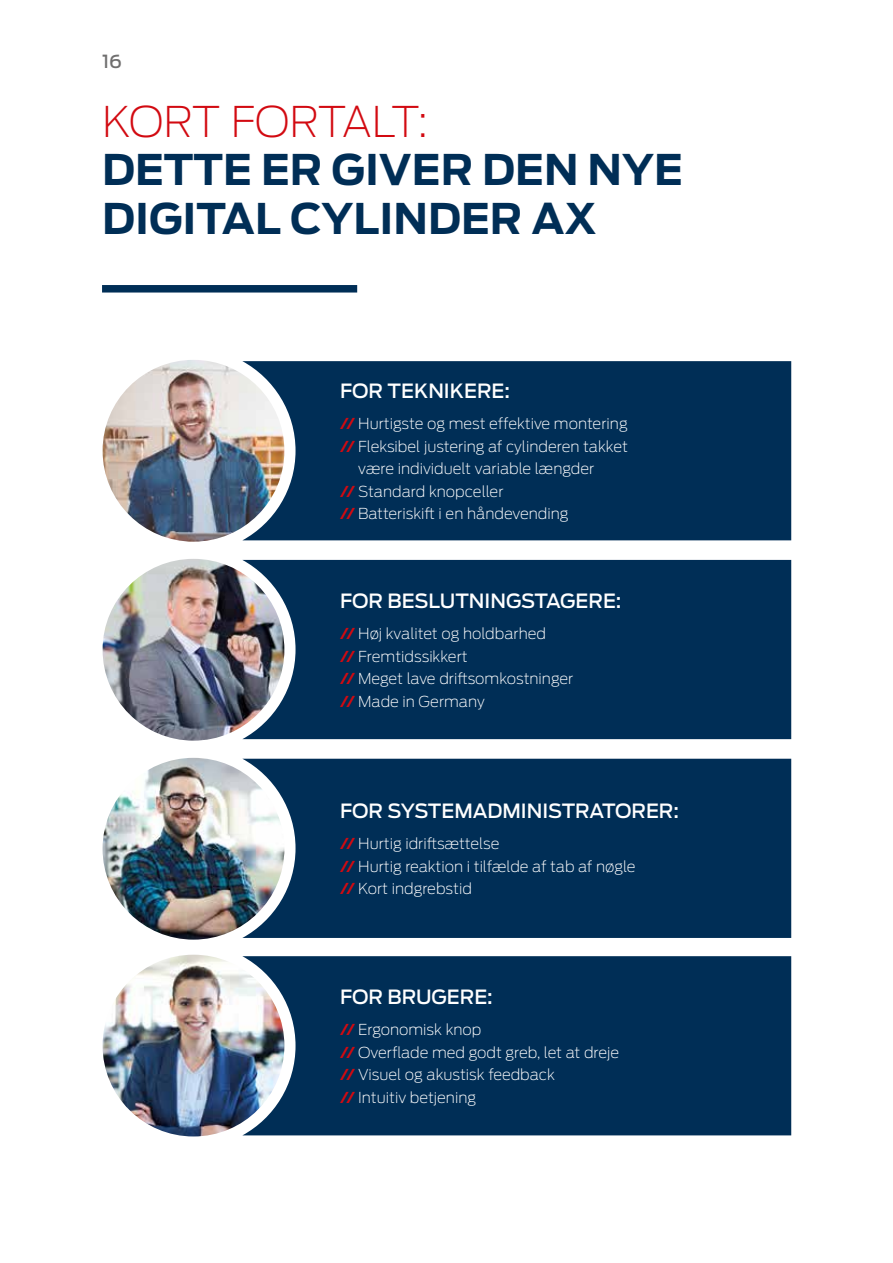
<style>
.page{position:relative;width:893px;height:1263px;background:#fff}
.page>*{position:absolute;margin:0;border:0;box-sizing:border-box;transform-origin:0 0}
.t1{font:700 42px/48.8px "Antenna";color:#002e56}
.t2{font:200 42px "Antenna";letter-spacing:-.03em;color:#d20a11}
.t3{font:500 19.5px "Antenna";color:#fff}
.t4{font:500 18px "Antenna";color:#706f6f}
.t5{font:200 15px/22.5px "Antenna";color:#fff}
.s1{font-weight:700;color:#d20a11}
</style>
<div class="page">
<hr style="left:892px;top:0;width:1px;height:1263px;background:#ededed">
<div style="left:242px;top:361px;width:549px;height:179px;background:#002e56"></div>
<div style="left:242px;top:560px;width:549px;height:179px;background:#002e56"></div>
<div style="left:242px;top:759px;width:549px;height:179px;background:#002e56"></div>
<div style="left:242px;top:956px;width:549px;height:179px;background:#002e56"></div>
<img style="left:103px;top:360px;width:181px;height:182px;border-radius:91px">
<img style="left:103px;top:559px;width:181px;height:182px;border-radius:91px">
<img style="left:103px;top:758px;width:181px;height:182px;border-radius:91px">
<img style="left:103px;top:955px;width:181px;height:181px;border-radius:91px">
<div style="left:102px;top:285px;width:255px;height:8px;background:#002e56"></div>
<p class="t4" style="left:102px;top:49px;width:21px">16</p>
<h1 class="t2" style="left:102px;top:94px;width:327px">KORT FORTALT:</h1>
<h1 class="t1" style="left:102px;top:146px;width:582px">DETTE ER GIVER DEN NYE<br>DIGITAL CYLINDER AX</h1>
<h2 class="t3" style="left:340px;top:378px;width:171px">FOR TEKNIKERE:</h2>
<p class="t5" style="left:340px;top:412px;width:289px"><span class="s1">//</span> Hurtigste og mest effektive montering</p>
<p class="t5" style="left:340px;top:434px;width:289px"><span class="s1">//</span> Fleksibel justering af cylinderen takket</p>
<p class="t5" style="left:358px;top:457px;width:238px">være individuelt variable længder</p>
<p class="t5" style="left:340px;top:479px;width:165px"><span class="s1">//</span> Standard knopceller</p>
<p class="t5" style="left:340px;top:502px;width:230px"><span class="s1">//</span> Batteriskift i en håndevending</p>
<h2 class="t3" style="left:340px;top:588px;width:283px">FOR BESLUTNINGSTAGERE:</h2>
<p class="t5" style="left:340px;top:622px;width:235px"><span class="s1">//</span> Høj kvalitet og holdbarhed<br><span class="s1">//</span> Fremtidssikkert<br><span class="s1">//</span> Meget lave driftsomkostninger <span class="s1">//</span> Made in Germany</p>
<h2 class="t3" style="left:340px;top:798px;width:340px">FOR SYSTEMADMINISTRATORER:</h2>
<p class="t5" style="left:340px;top:832px;width:297px"><span class="s1">//</span> Hurtig idriftsættelse<br><span class="s1">//</span> Hurtig reaktion i tilfælde af tab af nøgle <span class="s1">//</span> Kort indgrebstid</p>
<h2 class="t3" style="left:340px;top:984px;width:154px">FOR BRUGERE:</h2>
<p class="t5" style="left:340px;top:1018px;width:281px"><span class="s1">//</span> Ergonomisk knop<br><span class="s1">//</span> Overflade med godt greb, let at dreje <span class="s1">//</span> Visuel og akustisk feedback<br><span class="s1">//</span> Intuitiv betjening</p>
</div>
